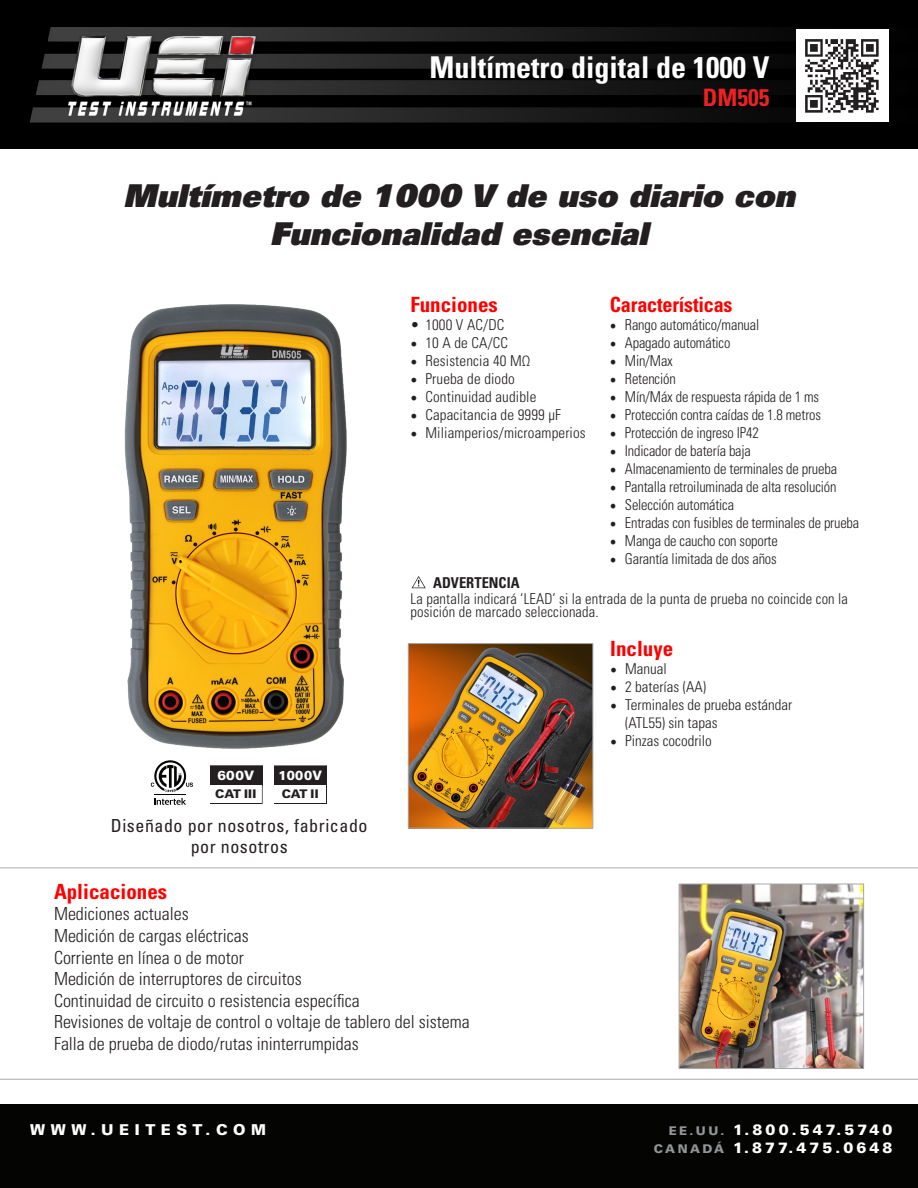
<style>
.page{position:relative;width:918px;height:1188px;background:#fff}
.page>*{position:absolute;margin:0;border:0;box-sizing:border-box;transform-origin:0 0}
.t1{font:31.5px "Univers LT Std X Black Obl";color:#231f20}
.t2{font:700 condensed 30px "Univers LT Std";color:#fff}
.t3{font:700 condensed 24px "Univers LT Std";color:#ee2123}
.t4{font:700 condensed 21px "Univers LT Std";color:#f00}
.t5{font:700 condensed 21px "Univers LT Std";color:#f00;scale:.96 1}
.t6{font:300 condensed 18px "Univers LT Std";color:#231f20}
.t7{font:condensed 18px/21.6px "Univers LT Std";letter-spacing:.03em;color:#231f20;text-align:center}
.Inst-Bullet_Text{font:300 condensed 15px "Univers LT Std";letter-spacing:-.01em;color:#231f20;scale:.96 1}
.Inst-Bullet_Text-2{font:300 condensed 15px/13px "Univers LT Std";letter-spacing:.01em;color:#231f20}
.Inst-Bullet_Text-3{font:300 condensed 15px/18px "Univers LT Std";letter-spacing:-.01em;color:#231f20}
.t8{font:900 15px/18px "Univers LT Std";letter-spacing:.2em;color:#fff;text-align:right}
.t9{font:900 15px "Univers LT Std";letter-spacing:.37em;color:#fff}
.Inst-Bullet_Text-4{font:700 condensed 15px "Univers LT Std";color:#231f20}
.t10{font:900 13.05px "Univers LT Std";letter-spacing:.01em;color:#fff;scale:.95 1}
.t11{font:900 13.05px "Univers LT Std";letter-spacing:.01em;color:#fff}
.t12{font:900 11.85px "Univers LT Std";letter-spacing:-.01em;color:#231f20}
.s1{font-family:"Minion Pro";font-weight:400;font-stretch:normal;font-size:18px}
.s2{font-size:12px;color:#939598}
</style>
<div class="page">
<div style="left:0;top:1104px;width:918px;height:84px;background:#040503"></div>
<img style="left:0;top:0;width:918px;height:148px">
<img style="left:124px;top:304px;width:223px;height:445px">
<hr style="left:0;top:868px;width:918px;height:1px;background:#a8a9ad">
<hr style="left:0;top:1079px;width:918px;height:1px;background:#a8a9ad">
<img style="left:796px;top:29px;width:93px;height:93px">
<img style="left:410px;top:645px;width:181px;height:182px">
<div style="left:408px;top:643px;width:185px;height:186px;border:1px solid #a8a9ad"></div>
<img style="left:681px;top:886px;width:181px;height:181px">
<div style="left:679px;top:884px;width:185px;height:185px;border:1px solid #a8a9ad"></div>
<div style="left:274px;top:765px;width:53px;height:39px;background:#231f20"></div>
<div style="left:275px;top:785px;width:51px;height:18px;background:#fff"></div>
<div style="left:271px;top:765px;width:59px;height:42px;border:1px solid #fff"></div>
<div style="left:210px;top:765px;width:52px;height:38px;background:#231f20"></div>
<div style="left:211px;top:785px;width:51px;height:18px;background:#fff"></div>
<div style="left:204px;top:765px;width:62px;height:43px;border:1px solid #fff"></div>
<svg style="left:262px;top:786px;width:1px;height:18px"></svg>
<svg style="left:154px;top:798px;width:32px;height:7px"></svg>
<hr style="left:154px;top:795px;width:32px;height:1px;background:#050504">
<svg style="left:151px;top:760px;width:42px;height:32px"></svg>
<svg style="left:412px;top:576px;width:14px;height:12px"></svg>
<p class="t2" style="left:430px;top:48px;width:341px">Multímetro digital de 1000 V</p>
<p class="t3" style="left:703px;top:83px;width:68px">DM505</p>
<p class="t1" style="left:123px;top:175px;width:673px">Multímetro de 1000 V de uso diario con</p>
<p class="t1" style="left:270px;top:213px;width:380px">Funcionalidad esencial</p>
<p class="t4" style="left:410px;top:291px;width:89px">Funciones</p>
<p class="Inst-Bullet_Text-3" style="left:410px;top:316px;width:95px">• 1000 V AC/DC</p>
<p class="Inst-Bullet_Text-3" style="left:410px;top:334px;width:99px"><span class="s1">•</span> 10 A de CA/CC</p>
<p class="Inst-Bullet_Text-2" style="left:410px;top:354px;width:122px"><span class="s1">•</span> Resistencia 40 MΩ</p>
<p class="Inst-Bullet_Text-2" style="left:410px;top:372px;width:106px"><span class="s1">•</span> Prueba de diodo</p>
<p class="Inst-Bullet_Text-2" style="left:410px;top:390px;width:127px"><span class="s1">•</span> Continuidad audible</p>
<p class="Inst-Bullet_Text-2" style="left:410px;top:408px;width:152px"><span class="s1">•</span> Capacitancia de 9999 µF</p>
<p class="Inst-Bullet_Text-2" style="left:410px;top:426px;width:177px"><span class="s1">•</span> Miliamperios/microamperios</p>
<p class="t5" style="left:610px;top:291px;width:129px">Características</p>
<p class="Inst-Bullet_Text" style="left:610px;top:316px;width:157px"><span class="s1">•</span> Rango automático/manual</p>
<p class="Inst-Bullet_Text" style="left:610px;top:334px;width:127px"><span class="s1">•</span> Apagado automático</p>
<p class="Inst-Bullet_Text" style="left:610px;top:352px;width:67px"><span class="s1">•</span> Min/Max</p>
<p class="Inst-Bullet_Text" style="left:610px;top:370px;width:70px"><span class="s1">•</span> Retención</p>
<p class="Inst-Bullet_Text" style="left:610px;top:388px;width:219px"><span class="s1">•</span> Mín/Máx de respuesta rápida de 1 ms</p>
<p class="Inst-Bullet_Text" style="left:610px;top:406px;width:221px"><span class="s1">•</span> Protección contra caídas de 1.8 metros</p>
<p class="Inst-Bullet_Text" style="left:610px;top:424px;width:157px"><span class="s1">•</span> Protección de ingreso IP42</p>
<p class="Inst-Bullet_Text" style="left:610px;top:442px;width:148px"><span class="s1">•</span> Indicador de batería baja</p>
<p class="Inst-Bullet_Text" style="left:610px;top:460px;width:238px"><span class="s1">•</span> Almacenamiento de terminales de prueba</p>
<p class="Inst-Bullet_Text" style="left:610px;top:478px;width:237px"><span class="s1">•</span> Pantalla retroiluminada de alta resolución</p>
<p class="Inst-Bullet_Text" style="left:610px;top:496px;width:131px"><span class="s1">•</span> Selección automática</p>
<p class="Inst-Bullet_Text" style="left:610px;top:514px;width:261px"><span class="s1">•</span> Entradas con fusibles de terminales de prueba</p>
<p class="Inst-Bullet_Text" style="left:610px;top:532px;width:176px"><span class="s1">•</span> Manga de caucho con soporte</p>
<p class="Inst-Bullet_Text" style="left:610px;top:550px;width:175px"><span class="s1">•</span> Garantía limitada de dos años</p>
<p class="Inst-Bullet_Text-4" style="left:433px;top:574px;width:88px">ADVERTENCIA</p>
<p class="Inst-Bullet_Text-2" style="left:411px;top:592px;width:439px">La pantalla indicará ‘LEAD’ si la entrada de la punta de prueba no coincide con la posición de marcado seleccionada.</p>
<p class="t10" style="left:279px;top:767px;width:47px">1000V</p>
<p class="t12" style="left:282px;top:786px;width:38px">CAT II</p>
<p class="t11" style="left:217px;top:767px;width:38px">600V</p>
<p class="t12" style="left:215px;top:786px;width:43px">CAT III</p>
<p class="t7" style="left:111px;top:814px;width:258px">Diseñado por nosotros, fabricado por nosotros</p>
<p class="t4" style="left:54px;top:878px;width:115px">Aplicaciones</p>
<p class="t6" style="left:54px;top:903px;width:136px">Mediciones actuales</p>
<p class="t6" style="left:54px;top:925px;width:196px">Medición de cargas eléctricas</p>
<p class="t6" style="left:54px;top:946px;width:191px">Corriente en línea o de motor</p>
<p class="t6" style="left:54px;top:968px;width:249px">Medición de interruptores de circuitos</p>
<p class="t6" style="left:54px;top:990px;width:307px">Continuidad de circuito o resistencia específica</p>
<p class="t6" style="left:54px;top:1011px;width:417px">Revisiones de voltaje de control o voltaje de tablero del sistema</p>
<p class="t6" style="left:54px;top:1033px;width:306px">Falla de prueba de diodo/rutas ininterrumpidas</p>
<p class="t4" style="left:610px;top:635px;width:64px">Incluye</p>
<p class="Inst-Bullet_Text-3" style="left:610px;top:659px;width:58px"><span class="s1">•</span> Manual</p>
<p class="Inst-Bullet_Text-3" style="left:610px;top:677px;width:97px"><span class="s1">•</span> 2 baterías (AA)</p>
<p class="Inst-Bullet_Text-3" style="left:625px;top:695px;width:169px;text-indent:-15px"><span class="s1">•</span> Terminales de prueba estándar (ATL55) sin tapas</p>
<p class="Inst-Bullet_Text-3" style="left:610px;top:731px;width:103px"><span class="s1">•</span> Pinzas cocodrilo</p>
<p class="t9" style="left:30px;top:1120px;width:237px">WWW.UEITEST.COM</p>
<p class="t8" style="left:654px;top:1121px;width:240px"><span class="s2">EE.UU.</span> 1.800.547.5740<br><span class="s2">CANADÁ</span> 1.877.475.0648</p>
</div>
